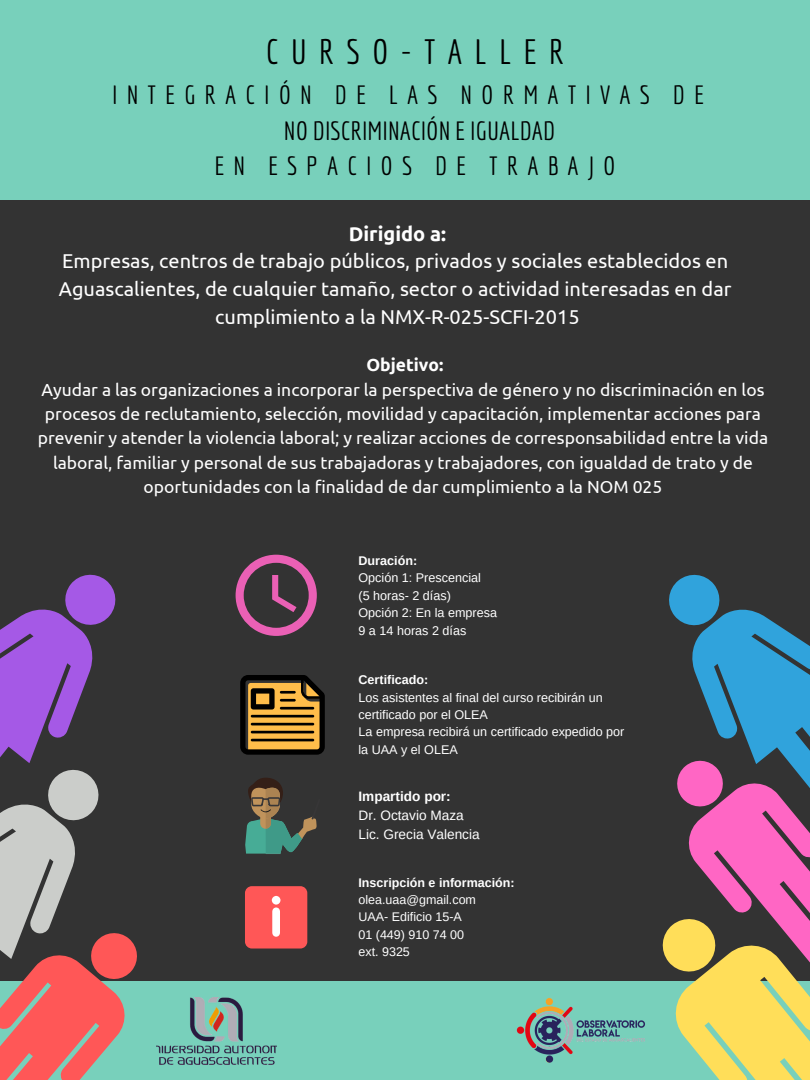
<style>
.page{position:relative;width:810px;height:1080px;background:#333}
.page>*{position:absolute;margin:0;border:0;box-sizing:border-box;transform-origin:0 0}
.t1{font:34.38px "Economica";letter-spacing:.35em;color:#000}
.t2{font:25.81px "Economica";letter-spacing:.35em;color:#000}
.t3{font:25.81px "Economica";color:#000}
.t4{font:20px/27.6px "Ubuntu";color:#fff;text-align:center}
.t5{font:700 20px "Ubuntu";color:#fff}
.t6{font:17.5px/24.4px "Ubuntu";color:#fff;text-align:center}
.t7{font:700 17.5px "Ubuntu";color:#fff}
.t8{font:13.62px/19px "Arimo";color:#fff}
.t9{font:700 13.62px "Arimo";color:#fff}
.t10{font:12.56px/17.4px "Arimo";color:#fff}
.t11{font:700 12.56px "Arimo";color:#fff}
.t12{font:12.5px/17.4px "Arimo";color:#fff}
.t13{font:700 12.5px "Arimo";color:#fff}
</style>
<div class="page">
<div style="left:0;top:981px;width:810px;height:99px;background:#78d0bb"></div>
<svg style="left:0;top:842px;width:75px;height:62px;background:#b7b9b7"></svg>
<svg style="left:669px;top:574px;width:141px;height:158px;fill:#30a3dc"></svg>
<svg style="left:0;top:904px;width:170px;height:176px"></svg>
<svg style="left:677px;top:732px;width:133px;height:154px;fill:#ff66c4"></svg>
<svg style="left:662px;top:886px;width:148px;height:194px;fill:#ffde59"></svg>
<svg style="left:0;top:574px;width:116px;height:268px"></svg>
<div style="left:0;top:0;width:810px;height:200px;background:#78d0bb"></div>
<img style="left:156px;top:997px;width:120px;height:67px">
<img style="left:516px;top:998px;width:129px;height:65px">
<svg style="left:236px;top:555px;width:81px;height:81px"></svg>
<svg style="left:240px;top:675px;width:85px;height:80px;background:#816028"></svg>
<svg style="left:245px;top:778px;width:72px;height:76px"></svg>
<div style="left:245px;top:886px;width:62px;height:63px;background:#ff5757;border-radius:7px"></div>
<svg style="left:272px;top:896px;width:8px;height:41px"></svg>
<h1 class="t1" style="left:266px;top:32px;width:300px">CURSO-TALLER</h1>
<h2 class="t2" style="left:112px;top:79px;width:593px">INTEGRACIÓN DE LAS NORMATIVAS DE</h2>
<h2 class="t3" style="left:284px;top:115px;width:273px">NO DISCRIMINACIÓN E IGUALDAD</h2>
<h2 class="t2" style="left:215px;top:151px;width:402px">EN ESPACIOS DE TRABAJO</h2>
<p class="t5" style="left:349px;top:222px;width:99px">Dirigido a:</p>
<p class="t4" style="left:59px;top:247px;width:674px">Empresas, centros de trabajo públicos, privados y sociales establecidos en<br>Aguascalientes, de cualquier tamaño, sector o actividad interesadas en dar cumplimiento a la NMX-R-025-SCFI-2015</p>
<p class="t7" style="left:366px;top:355px;width:79px">Objetivo:</p>
<p class="t6" style="left:38px;top:377px;width:732px">Ayudar a las organizaciones a incorporar la perspectiva de género y no discriminación en los procesos de reclutamiento, selección, movilidad y capacitación, implementar acciones para prevenir y atender la violencia laboral; y realizar acciones de corresponsabilidad entre la vida laboral, familiar y personal de sus trabajadoras y trabajadores, con igualdad de trato y de oportunidades con la finalidad de dar cumplimiento a la NOM 025</p>
<p class="t11" style="left:358px;top:553px;width:60px">Duración:</p>
<p class="t10" style="left:358px;top:569px;width:140px">Opción 1: Prescencial<br>(5 horas- 2 días)<br>Opción 2: En la empresa<br>9 a 14 horas 2 días</p>
<p class="t11" style="left:358px;top:673px;width:71px">Certificado:</p>
<p class="t10" style="left:358px;top:689px;width:267px">Los asistentes al final del curso recibirán un certificado por el OLEA<br>La empresa recibirá un certificado expedido por la UAA y el OLEA</p>
<p class="t9" style="left:358px;top:789px;width:94px">Impartido por:</p>
<p class="t8" style="left:358px;top:806px;width:123px">Dr. Octavio Maza<br>Lic. Grecia Valencia</p>
<p class="t13" style="left:358px;top:875px;width:158px">Inscripción e información:</p>
<p class="t12" style="left:358px;top:891px;width:119px">olea.uaa@gmail.com<br>UAA- Edificio 15-A<br>01 (449) 910 74 00 ext. 9325</p>
</div>
